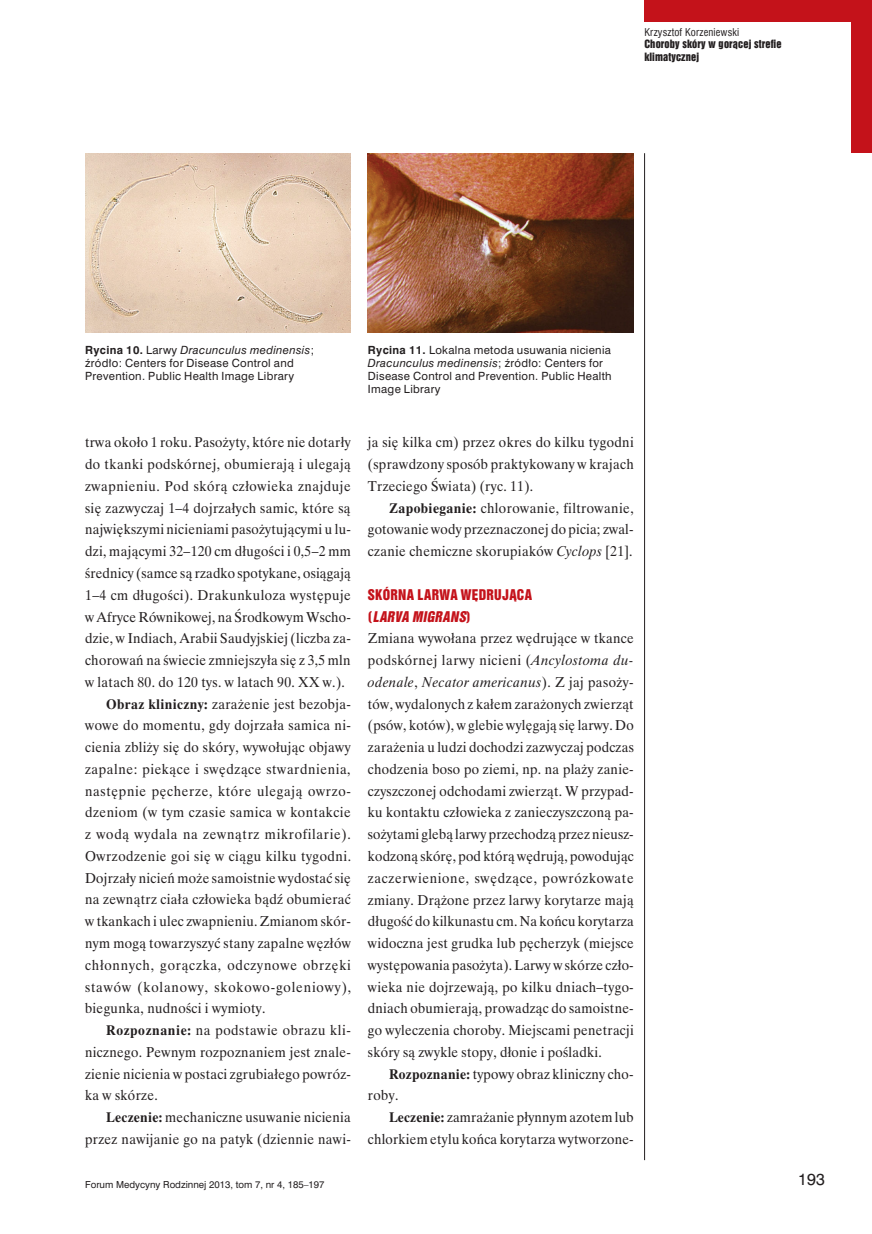
<style>
.page{position:relative;width:872px;height:1234px;background:#fff}
.page>*{position:absolute;margin:0;border:0;box-sizing:border-box;transform-origin:0 0}
.t1{font:15px "Swis 721 PL";color:#231f20}
._070_-_Tekst_-_pierw{font:14.25px/21.8px "Time Ibis EE";letter-spacing:.02em;color:#231f20;text-align:justify;scale:.95 1}
._072_-_Tekst_-_nastę{font:14.25px/21.8px "Time Ibis EE";letter-spacing:.02em;color:#231f20;text-align:justify;scale:.95 1}
._081_-_Śródtytuł_1{font:13.5px/21.8px "Swis 921 EU";letter-spacing:.025em;color:#c4121a}
.R_-_Rycina_-_podpis{font:10.5px/12.9px "Swis 721 PL";letter-spacing:.03em;color:#231f20}
.t2{font:10.5px/12.8px "Swis 921 EU";letter-spacing:.01em;color:#231f20}
.t3{font:10.5px "Swis 721 Cn EU";letter-spacing:.01em;color:#231f20}
.t4{font:9px "Swis 721 PL";color:#231f20}
.s1{font-weight:700}
.s2{font-style:italic}
</style>
<div class="page">
<hr style="left:644px;top:153px;width:1px;height:1006px;background:#231f20">
<div style="left:644px;top:0;width:228px;height:21px;background:#c4121a"></div>
<div style="left:850px;top:0;width:22px;height:153px;background:#c4121a"></div>
<img style="left:85px;top:153px;width:265px;height:180px">
<img style="left:368px;top:153px;width:266px;height:180px">
<p class="t3" style="left:644px;top:25px;width:96px">Krzysztof Korzeniewski</p>
<p class="t2" style="left:644px;top:38px;width:139px">Choroby skóry w gorącej strefie klimatycznej</p>
<p class="R_-_Rycina_-_podpis" style="left:85px;top:344px;width:230px"><span class="s1">Rycina 10.</span> Larwy <span class="s2">Dracunculus medinensis</span>; źródło: Centers for Disease Control and<br>Prevention. Public Health Image Library</p>
<p class="R_-_Rycina_-_podpis" style="left:368px;top:343px;width:245px"><span class="s1">Rycina 11.</span> Lokalna metoda usuwania nicienia <span class="s2">Dracunculus medinensis</span>; źródło: Centers for Disease Control and Prevention. Public Health Image Library</p>
<p class="_070_-_Tekst_-_pierw" style="left:85px;top:431px;width:281px">trwa około 1 roku. Pasożyty, które nie dotarły do tkanki podskórnej, obumierają i ulegają zwapnieniu. Pod skórą człowieka znajduje się zazwyczaj 1–4 dojrzałych samic, które są największymi nicieniami pasożytującymi u lu&shy;dzi, mającymi 32–120 cm długości i 0,5–2 mm średnicy (samce są rzadko spotykane, osiągają 1–4 cm długości). Drakunkuloza występuje w Afryce Równikowej, na Środkowym Wscho&shy;dzie, w Indiach, Arabii Saudyjskiej (liczba za&shy;chorowań na świecie zmniejszyła się z 3,5 mln w latach 80. do 120 tys. w latach 90. XX w.).</p>
<p class="_072_-_Tekst_-_nastę" style="left:85px;top:692px;width:281px;text-indent:21px"><span class="s1">Obraz kliniczny:</span> zarażenie jest bezobja&shy;wowe do momentu, gdy dojrzała samica ni&shy;cienia zbliży się do skóry, wywołując objawy zapalne: piekące i swędzące stwardnienia, następnie pęcherze, które ulegają owrzo&shy;dzeniom (w tym czasie samica w kontakcie z wodą wydala na zewnątrz mikrofilarie).<br>Owrzodzenie goi się w ciągu kilku tygodni.<br>Dojrzały nicień może samoistnie wydostać się na zewnątrz ciała człowieka bądź obumierać w tkankach i ulec zwapnieniu. Zmianom skór&shy;nym mogą towarzyszyć stany zapalne węzłów chłonnych, gorączka, odczynowe obrzęki stawów (kolanowy, skokowo-goleniowy), biegunka, nudności i wymioty.</p>
<p class="_072_-_Tekst_-_nastę" style="left:85px;top:1018px;width:281px;text-indent:21px"><span class="s1">Rozpoznanie:</span> na podstawie obrazu kli&shy;nicznego. Pewnym rozpoznaniem jest znale&shy;zienie nicienia w postaci zgrubiałego powróz&shy;ka w skórze.</p>
<p class="_072_-_Tekst_-_nastę" style="left:85px;top:1105px;width:281px;text-align:right"><span class="s1">Leczenie:</span> mechaniczne usuwanie nicienia przez nawijanie go na patyk (dziennie nawi-</p>
<p class="_072_-_Tekst_-_nastę" style="left:368px;top:431px;width:281px">ja się kilka cm) przez okres do kilku tygodni (sprawdzony sposób praktykowany w krajach Trzeciego Świata) (ryc. 11).</p>
<p class="_072_-_Tekst_-_nastę" style="left:368px;top:496px;width:281px;text-indent:21px"><span class="s1">Zapobieganie:</span> chlorowanie, filtrowanie, gotowanie wody przeznaczonej do picia; zwal&shy;czanie chemiczne skorupiaków <span class="s2">Cyclops</span> [21].</p>
<p class="_081_-_Śródtytuł_1" style="left:368px;top:583px;width:165px">SKÓRNA LARWA WĘDRUJĄCA ( <span class="s2">LARVA MIGRANS</span>)</p>
<p class="_070_-_Tekst_-_pierw" style="left:368px;top:627px;width:281px">Zmiana wywołana przez wędrujące w tkance podskórnej larwy nicieni (<span class="s2">Ancylostoma du&shy;odenale</span>, <span class="s2">Necator americanus</span>). Z jaj pasoży&shy;tów, wydalonych z kałem zarażonych zwierząt (psów, kotów), w glebie wylęgają się larwy. Do zarażenia u ludzi dochodzi zazwyczaj podczas chodzenia boso po ziemi, np. na plaży zanie&shy;czyszczonej odchodami zwierząt. W przypad&shy;ku kontaktu człowieka z zanieczyszczoną pa&shy;sożytami glebą larwy przechodzą przez nieusz&shy;kodzoną skórę, pod którą wędrują, powodując zaczerwienione, swędzące, powrózkowate zmiany. Drążone przez larwy korytarze mają długość do kilkunastu cm. Na końcu korytarza widoczna jest grudka lub pęcherzyk (miejsce występowania pasożyta). Larwy w skórze czło&shy;wieka nie dojrzewają, po kilku dniach–tygo&shy;dniach obumierają, prowadząc do samoistne&shy;go wyleczenia choroby. Miejscami penetracji skóry są zwykle stopy, dłonie i pośladki.</p>
<p class="_072_-_Tekst_-_nastę" style="left:368px;top:1062px;width:281px;text-indent:21px"><span class="s1">Rozpoznanie:</span> typowy obraz kliniczny cho&shy;roby.</p>
<p class="_072_-_Tekst_-_nastę" style="left:368px;top:1105px;width:281px;text-align:right"><span class="s1">Leczenie:</span> zamrażanie płynnym azotem lub chlorkiem etylu końca korytarza wytworzone-</p>
<p class="t4" style="left:85px;top:1178px;width:241px">Forum Medycyny Rodzinnej 2013, tom 7, nr 4, 185–197</p>
<p class="t1" style="left:798px;top:1169px;width:29px">193</p>
</div>
